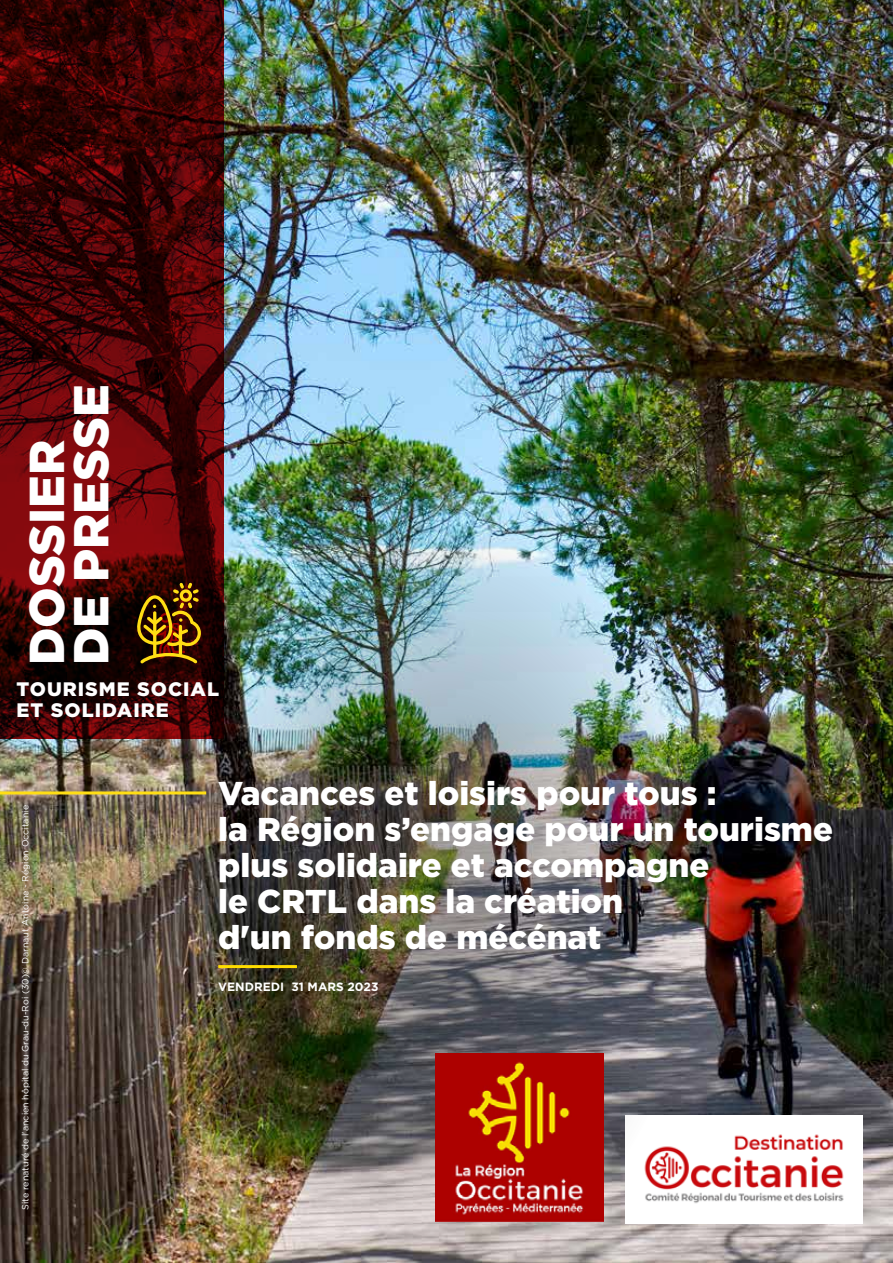
<style>
.page{position:relative;width:893px;height:1263px;background:#fff}
.page>*{position:absolute;margin:0;border:0;box-sizing:border-box;transform-origin:0 0}
.t1{font:900 49.05px/44.5px "Gotham";color:#fff}
.t2{font:900 33px/36px "Gotham";color:#fff}
.t3{font:900 19.5px/21px "Gotham";letter-spacing:.05em;color:#fff}
.t4{font:700 12px "Gotham";color:#fff}
.t5{font:9px "Gotham";color:#fff}
</style>
<div class="page">
<img style="left:0;top:0;width:893px;height:1263px">
<div style="left:8px;top:793px;width:35px;height:429px;background:#000;opacity:.75"></div>
<hr style="left:0;top:791px;width:206px;height:3px;background:#ffde14">
<svg style="left:0;top:0;width:223px;height:738px;background:#460506"></svg>
<img style="left:711px;top:1116px;width:151px;height:107px">
<svg style="left:129px;top:583px;width:53px;height:80px;background:#5d3905"></svg>
<img style="left:182px;top:499px;width:529px;height:764px">
<img style="left:436px;top:1053px;width:168px;height:168px">
<hr style="left:218px;top:965px;width:79px;height:3px;background:#fd0">
<h1 class="t1" style="left:24px;top:665px;width:282px;rotate:-90deg">DOSSIER<br>DE PRESSE</h1>
<p class="t3" style="left:17px;top:679px;width:204px">TOURISME SOCIAL<br>ET SOLIDAIRE</p>
<p class="t5" style="left:20px;top:1210px;width:406px;rotate:-90deg">Site renaturé de l'ancien hôpital du Grau-du-Roi (30)© Darnaut Antoine - Région Occitanie</p>
<p class="t2" style="left:218px;top:775px;width:616px">Vacances et loisirs pour tous :<br>la Région s’engage pour un tourisme plus solidaire et accompagne<br>le CRTL dans la création<br>d'un fonds de mécénat</p>
<p class="t4" style="left:218px;top:979px;width:162px">VENDREDI 31 MARS 2023</p>
</div>
